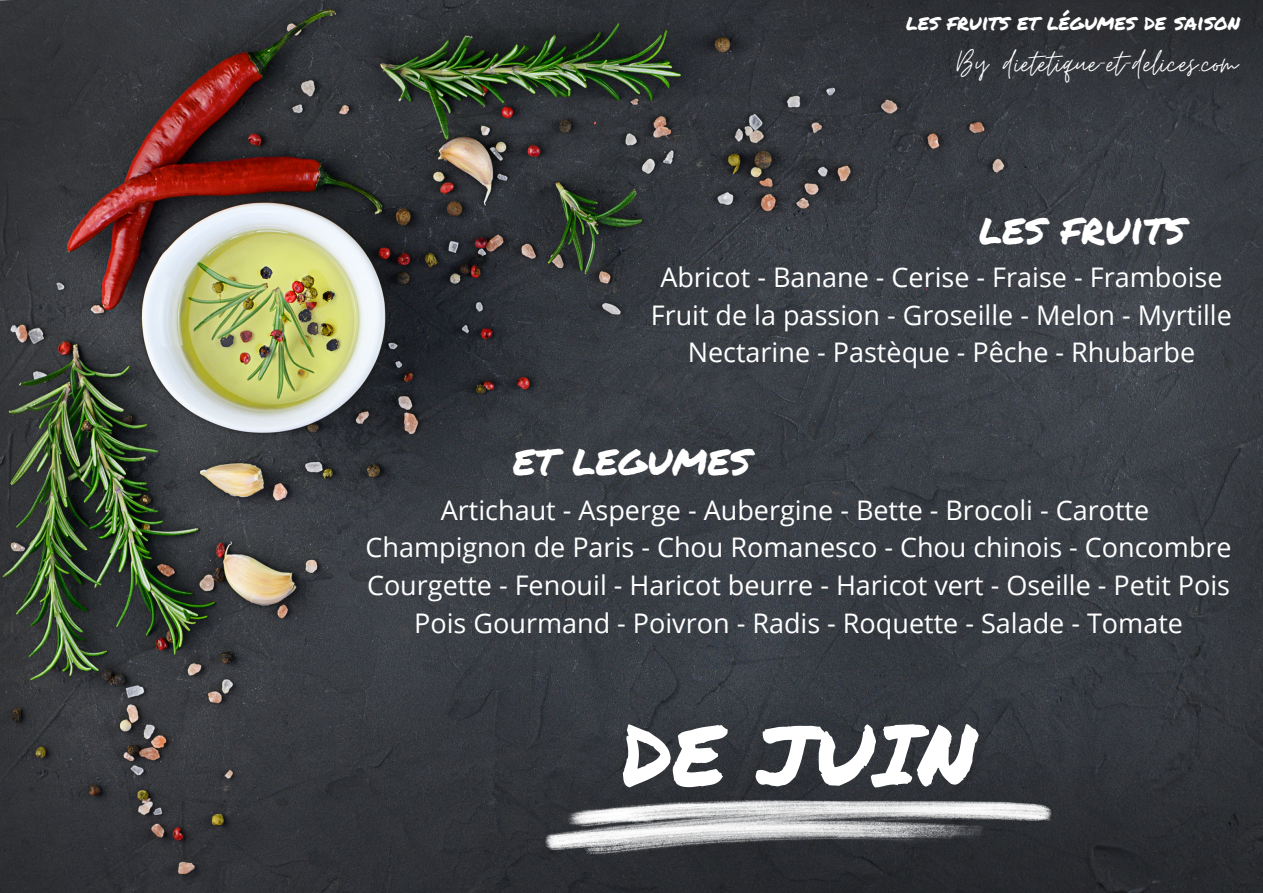
<style>
.page{position:relative;width:1263px;height:893px;background:#fff}
.page>*{position:absolute;margin:0;border:0;box-sizing:border-box;transform-origin:0 0}
.t1{font:85.5px "Permanent Marker";color:#fff}
.t2{font:43.5px "Permanent Marker";color:#fff}
.t3{font:39.75px "Moon Time";color:#fff}
.t4{font:27px "Open Sans";color:#fff}
.t5{font:21.75px "Permanent Marker";color:#fff}
</style>
<div class="page">
<img style="left:0;top:0;width:1263px;height:893px">
<svg style="left:539px;top:798px;width:519px;height:57px;background:#828386"></svg>
<p class="t5" style="left:906px;top:6px;width:335px">les fruits et légumes de saison</p>
<p class="t3" style="left:957px;top:39px;width:283px">By dietetique-et-delices.com</p>
<p class="t2" style="left:979px;top:196px;width:207px">les fruits</p>
<p class="t4" style="left:660px;top:258px;width:564px">Abricot - Banane - Cerise - Fraise - Framboise</p>
<p class="t4" style="left:651px;top:296px;width:583px">Fruit de la passion - Groseille - Melon - Myrtille</p>
<p class="t4" style="left:688px;top:334px;width:509px">Nectarine - Pastèque - Pêche - Rhubarbe</p>
<p class="t2" style="left:513px;top:426px;width:239px">et legumes</p>
<p class="t4" style="left:441px;top:491px;width:710px">Artichaut - Asperge - Aubergine - Bette - Brocoli - Carotte</p>
<p class="t4" style="left:365px;top:528px;width:868px">Champignon de Paris - Chou Romanesco - Chou chinois - Concombre</p>
<p class="t4" style="left:367px;top:566px;width:865px">Courgette - Fenouil - Haricot beurre - Haricot vert - Oseille - Petit Pois</p>
<p class="t4" style="left:414px;top:604px;width:770px">Pois Gourmand - Poivron - Radis - Roquette - Salade - Tomate</p>
<p class="t1" style="left:621px;top:691px;width:356px">DE JUIN</p>
</div>
